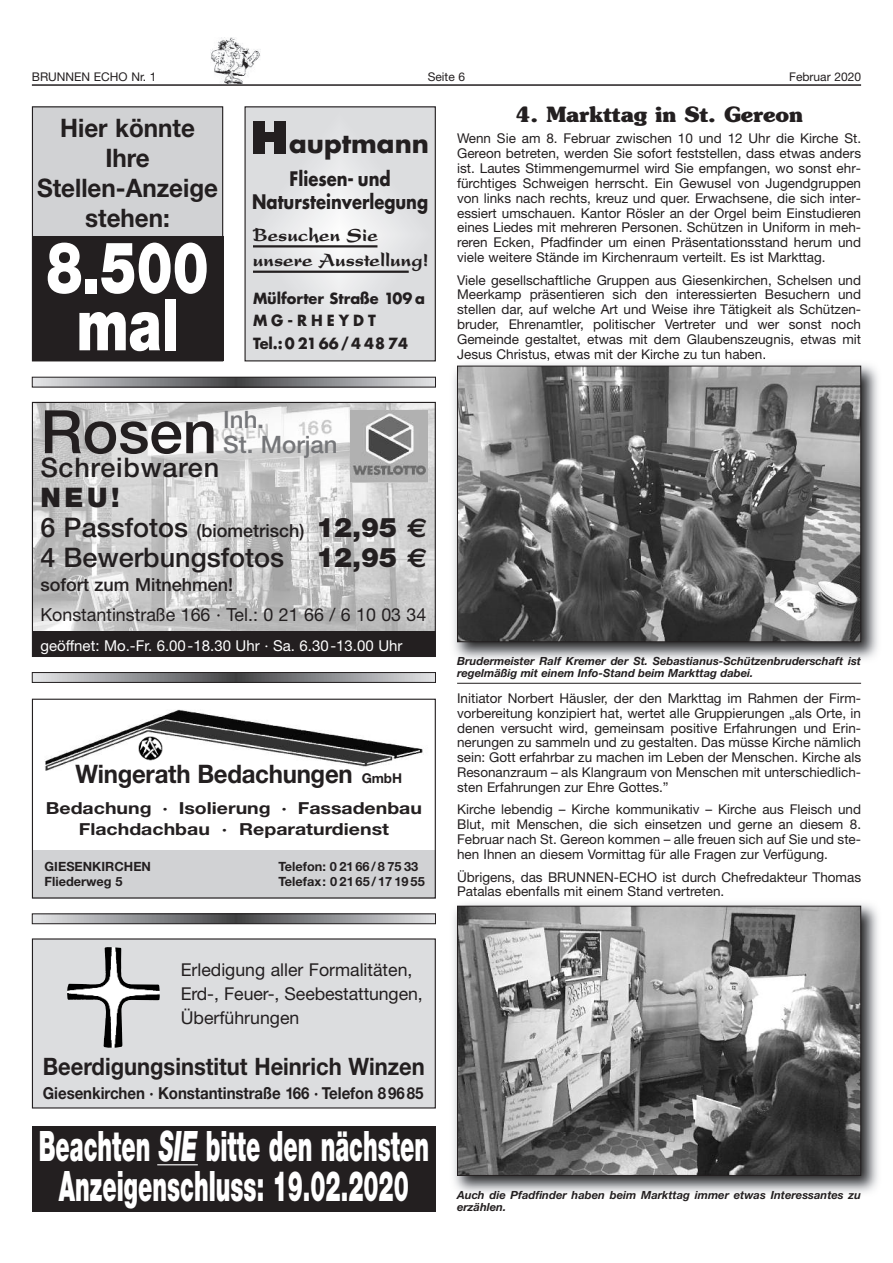
<style>
.page{position:relative;width:893px;height:1263px;background:#fff}
.page>*{position:absolute;margin:0;border:0;box-sizing:border-box;transform-origin:0 0}
.t1{font:900 72px/57px "Helvetica Neue";color:#fff;text-align:center;scale:.75 1}
.t2{font:500 60px "Helvetica Neue";color:#231f20}
.t3{font:900 42px/40.5px "Helvetica Neue";color:#fff;text-align:center;scale:.54 1}
.t4{font:500 27px "Helvetica Neue";color:#231f20}
.t5{font:500 27px "Helvetica Neue";letter-spacing:.03em;color:#231f20}
.t6{font:900 27px "Helvetica Neue";color:#231f20}
.t7{font:700 25.8px "Futura";color:#231f20}
.t8{font:700 25.5px/30px "Helvetica Neue";color:#231f20;text-align:center;scale:.95 1}
.t9{font:700 25.5px "Helvetica Neue";color:#231f20;scale:.94 1}
.t10{font:700 24px "Helvetica Neue";color:#231f20;scale:.92 1}
.t11{font:500 24px/25.5px "Helvetica Neue";color:#757679}
.t12{font:900 21px/25.2px "Present";color:#231f20;scale:.82 1}
.t13{font:700 21px "Souvenir";color:#231f20}
.t14{font:700 19.5px/22.5px "Futura";color:#231f20;text-align:center;scale:.84 1}
.t15{font:500 18px "Helvetica Neue";color:#231f20}
.t16{font:18px "Helvetica Neue";color:#231f20}
.t17{font:17.7px/24px "Helvetica Neue";color:#231f20}
.t18{font:700 16.65px/21px "Helvetica Neue";color:#231f20;text-align:center;scale:1.18 1}
.t19{font:700 16.5px "Helvetica Neue";letter-spacing:-.005em;color:#231f20;scale:.91 1}
.t20{font:15px "Helvetica Neue";color:#fff}
.t21{font:700 15px/22.5px "Futura";color:#231f20}
.t22{font:13.5px/14.9px "Helvetica Neue";color:#231f20;text-align:justify}
.t23{font:700 12.75px "Helvetica Neue";color:#231f20}
.t24{font:12px "Helvetica Neue";color:#231f20}
.t25{font:italic 700 11.25px/12px "Helvetica Neue";color:#231f20}
.s1{font-size:27px}
.s2{font-weight:900;font-size:27px}
.s3{font-family:"Euro Sans";font-weight:700;font-size:27px}
.s4{font-weight:900}
.s5{font-family:"Euro Sans";font-weight:700}
.s6{font-size:13.5px}
.s7{font-style:italic}
</style>
<div class="page">
<hr style="left:32px;top:84px;width:829px;height:2px;background:#231f20">
<div style="left:32px;top:939px;width:403px;height:169px;background:#dcdddf"></div>
<img style="left:67px;top:947px;width:93px;height:101px">
<svg style="left:34px;top:379px;width:400px;height:6px;background:#929396"></svg>
<div style="left:32px;top:377px;width:404px;height:10px;border:1px solid #231f20"></div>
<svg style="left:34px;top:674px;width:400px;height:7px;background:#929396"></svg>
<div style="left:32px;top:672px;width:404px;height:11px;border:1px solid #231f20"></div>
<svg style="left:34px;top:915px;width:400px;height:7px;background:#929396"></svg>
<div style="left:32px;top:913px;width:404px;height:11px;border:1px solid #231f20"></div>
<div style="left:32px;top:850px;width:404px;height:48px;background:#d1d2d4"></div>
<img style="left:45px;top:709px;width:378px;height:62px">
<div style="left:32px;top:699px;width:404px;height:199px;border:1px solid #231f20"></div>
<img style="left:139px;top:736px;width:23px;height:24px;border-radius:50%">
<img style="left:34px;top:404px;width:400px;height:227px">
<div style="left:32px;top:631px;width:404px;height:26px;background:#231f20"></div>
<img style="left:351px;top:410px;width:76px;height:73px">
<svg style="left:246px;top:108px;width:188px;height:251px;background:#e0e1e3"></svg>
<div style="left:244px;top:106px;width:192px;height:255px;border:1px solid #231f20"></div>
<div style="left:253px;top:121px;width:11px;height:32px;background:#231f20"></div>
<div style="left:275px;top:121px;width:11px;height:32px;background:#231f20"></div>
<div style="left:261px;top:132px;width:17px;height:10px;background:#231f20"></div>
<hr style="left:253px;top:245px;width:124px;height:2px;background:#231f20">
<hr style="left:253px;top:271px;width:156px;height:2px;background:#231f20">
<div style="left:32px;top:1126px;width:404px;height:85px;background:#231f20"></div>
<hr style="left:157px;top:1164px;width:41px;height:1px;background:#fff">
<img style="left:211px;top:37px;width:49px;height:46px">
<div style="left:32px;top:107px;width:191px;height:254px;background:#d1d2d4"></div>
<div style="left:32px;top:106px;width:191px;height:255px;border:1px solid #231f20"></div>
<div style="left:32px;top:236px;width:191px;height:124px;background:#231f20"></div>
<img style="left:454px;top:358px;width:424px;height:302px">
<img style="left:457px;top:358px;width:108px;height:3px">
<img style="left:459px;top:368px;width:400px;height:272px">
<div style="left:457px;top:366px;width:404px;height:276px;border:1px solid #231f20"></div>
<hr style="left:457px;top:683px;width:404px;height:1px;background:#231f20">
<img style="left:454px;top:903px;width:424px;height:290px">
<img style="left:459px;top:908px;width:400px;height:266px">
<div style="left:457px;top:906px;width:404px;height:270px;border:1px solid #231f20"></div>
<p class="t24" style="left:32px;top:72px;width:126px">BRUNNEN ECHO Nr. 1</p>
<p class="t24" style="left:428px;top:72px;width:39px">Seite 6</p>
<p class="t24" style="left:789px;top:72px;width:73px">Februar 2020</p>
<h3 class="t8" style="left:37px;top:115px;width:192px">Hier könnte<br>Ihre<br>Stellen-Anzeige stehen:</h3>
<h1 class="t1" style="left:46px;top:245px;width:218px">8.500 mal</h1>
<h3 class="t7" style="left:289px;top:132px;width:141px">auptmann</h3>
<h3 class="t14" style="left:252px;top:169px;width:211px">Fliesen- und<br>Natursteinverlegung</h3>
<h3 class="t12" style="left:253px;top:224px;width:216px">Besuchen Sie unsere Ausstellung!</h3>
<p class="t21" style="left:253px;top:288px;width:173px">Mülforter Straße 109 a<br>MG-RHEYDT<br>Tel.:0 2166/4 48 74</p>
<h2 class="t2" style="left:40px;top:410px;width:178px">Rosen</h2>
<h3 class="t5" style="left:40px;top:458px;width:180px">Schreibwaren</h3>
<h3 class="t6" style="left:40px;top:488px;width:81px">NEU!</h3>
<h3 class="t15" style="left:40px;top:524px;width:388px"><span class="s1">6 Passfotos</span> (biometrisch) <span class="s2">12,95</span> <span class="s3">€</span></h3>
<h3 class="t4" style="left:40px;top:548px;width:388px">4 Bewerbungsfotos <span class="s4">12,95</span> <span class="s5">€</span></h3>
<h3 class="t15" style="left:40px;top:578px;width:194px">sofort zum Mitnehmen!</h3>
<h3 class="t16" style="left:40px;top:608px;width:388px">Konstantinstraße 166 · Tel.: 0 21 66 / 6 10 03 34</h3>
<h3 class="t11" style="left:223px;top:408px;width:116px">Inh.<br>St. Morjan</h3>
<p class="t20" style="left:40px;top:640px;width:364px">geöffnet: Mo.-Fr. 6.00-18.30 Uhr · Sa. 6.30-13.00 Uhr</p>
<h3 class="t9" style="left:76px;top:764px;width:349px">Wingerath Bedachungen <span class="s6">GmbH</span></h3>
<p class="t18" style="left:46px;top:799px;width:320px">Bedachung · Isolierung · Fassadenbau<br>Flachdachbau · Reparaturdienst</p>
<p class="t23" style="left:45px;top:862px;width:108px">GIESENKIRCHEN</p>
<p class="t23" style="left:279px;top:862px;width:141px">Telefon: 0 2166/8 75 33</p>
<p class="t23" style="left:45px;top:877px;width:79px">Fliederweg 5</p>
<p class="t23" style="left:279px;top:877px;width:148px">Telefax: 0 2165/ 17 19 55</p>
<h3 class="t17" style="left:181px;top:959px;width:244px">Erledigung aller Formalitäten,<br>Erd-, Feuer-, Seebestattungen,<br>Überführungen</h3>
<h3 class="t10" style="left:43px;top:1057px;width:417px">Beerdigungsinstitut Heinrich Winzen</h3>
<p class="t19" style="left:43px;top:1087px;width:420px">Giesenkirchen · Konstantinstraße 166 · Telefon 89685</p>
<h3 class="t3" style="left:39px;top:1129px;width:724px">Beachten <span class="s7">SIE</span> bitte den nächsten<br>Anzeigenschluss: 19.02.2020</h3>
<h3 class="t13" style="left:515px;top:106px;width:289px">4. Markttag in St. Gereon</h3>
<p class="t22" style="left:457px;top:132px;width:405px">Wenn Sie am 8. Februar zwischen 10 und 12 Uhr die Kirche St.<br>Gereon betreten, werden Sie sofort feststellen, dass etwas anders ist. Lautes Stimmengemurmel wird Sie empfangen, wo sonst ehr&shy;fürchtiges Schweigen herrscht. Ein Gewusel von Jugendgruppen von links nach rechts, kreuz und quer. Erwachsene, die sich inter&shy;essiert umschauen. Kantor Rösler an der Orgel beim Einstudieren eines Liedes mit mehreren Personen. Schützen in Uniform in meh&shy;reren Ecken, Pfadfinder um einen Präsentationsstand herum und viele weitere Stände im Kirchenraum verteilt. Es ist Markttag.</p>
<p class="t22" style="left:457px;top:274px;width:405px">Viele gesellschaftliche Gruppen aus Giesenkirchen, Schelsen und Meerkamp präsentieren sich den interessierten Besuchern und stellen dar, auf welche Art und Weise ihre Tätigkeit als Schützen&shy;bruder, Ehrenamtler, politischer Vertreter und wer sonst noch Gemeinde gestaltet, etwas mit dem Glaubenszeugnis, etwas mit Jesus Christus, etwas mit der Kirche zu tun haben.</p>
<p class="t25" style="left:457px;top:656px;width:405px">Brudermeister Ralf Kremer der St. Sebastianus-Schützenbruderschaft ist regelmäßig mit einem Info-Stand beim Markttag dabei.</p>
<p class="t22" style="left:457px;top:692px;width:405px">Initiator Norbert Häusler, der den Markttag im Rahmen der Firm&shy;vorbereitung konzipiert hat, wertet alle Gruppierungen „als Orte, in denen versucht wird, gemeinsam positive Erfahrungen und Erin&shy;nerungen zu sammeln und zu gestalten. Das müsse Kirche nämlich sein: Gott erfahrbar zu machen im Leben der Menschen. Kirche als Resonanzraum – als Klangraum von Menschen mit unterschiedlich&shy;sten Erfahrungen zur Ehre Gottes.”</p>
<p class="t22" style="left:457px;top:803px;width:405px">Kirche lebendig – Kirche kommunikativ – Kirche aus Fleisch und Blut, mit Menschen, die sich einsetzen und gerne an diesem 8.<br>Februar nach St. Gereon kommen – alle freuen sich auf Sie und ste&shy;hen Ihnen an diesem Vormittag für alle Fragen zur Verfügung.</p>
<p class="t22" style="left:457px;top:871px;width:405px">Übrigens, das BRUNNEN-ECHO ist durch Chefredakteur Thomas<br>Patalas ebenfalls mit einem Stand vertreten.</p>
<p class="t25" style="left:457px;top:1190px;width:405px">Auch die Pfadfinder haben beim Markttag immer etwas Interessantes zu erzählen.</p>
</div>
